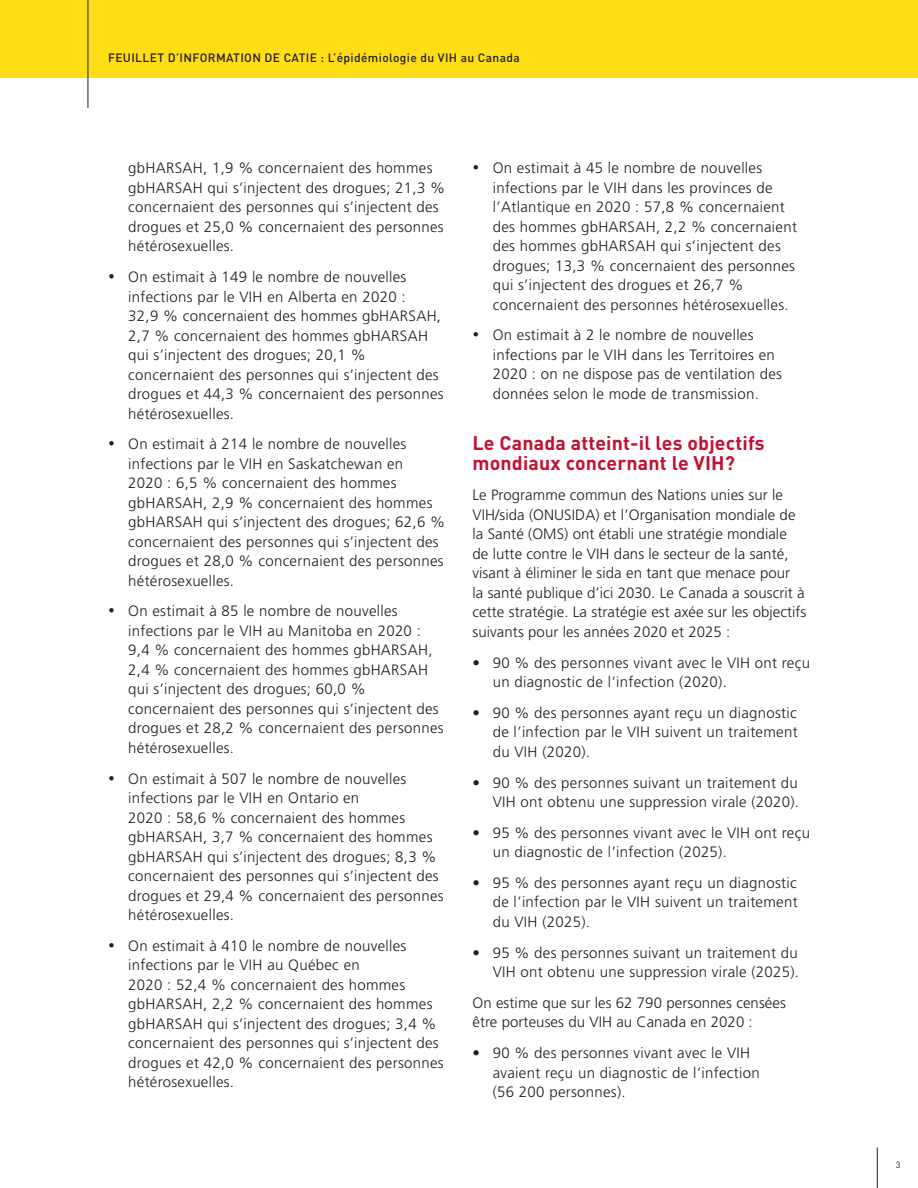
<style>
.page{position:relative;width:918px;height:1188px;background:#fff}
.page>*{position:absolute;margin:0;border:0;box-sizing:border-box;transform-origin:0 0}
.t1{font:700 19.5px/19.5px "DINOT";letter-spacing:.01em;color:#c3102f}
.t2{font:300 15px/19.5px "Frutiger LT Pro";letter-spacing:.02em;color:#231f20}
.t3{font:500 12px "DINOT";letter-spacing:.03em;color:#231f20}
.t4{font:9px "DINOT";color:#231f20}
</style>
<div class="page">
<hr style="left:877px;top:1148px;width:1px;height:40px;background:#231f20">
<div style="left:0;top:0;width:918px;height:78px;background:#ffdd17"></div>
<hr style="left:88px;top:0;width:1px;height:108px;background:#231f20">
<p class="t3" style="left:108px;top:50px;width:413px">FEUILLET D’INFORMATION DE CATIE : L’épidémiologie du VIH au Canada</p>
<p class="t2" style="left:128px;top:158px;width:318px">gbHARSAH, 1,9 % concernaient des hommes gbHARSAH qui s’injectent des drogues; 21,3 % concernaient des personnes qui s’injectent des drogues et 25,0 % concernaient des personnes hétérosexuelles.</p>
<p class="t2" style="left:128px;top:267px;width:317px;text-indent:-20px">• On estimait à 149 le nombre de nouvelles infections par le VIH en Alberta en 2020 :<br>32,9 % concernaient des hommes gbHARSAH, 2,7 % concernaient des hommes gbHARSAH qui s’injectent des drogues; 20,1 % concernaient des personnes qui s’injectent des drogues et 44,3 % concernaient des personnes hétérosexuelles.</p>
<p class="t2" style="left:128px;top:434px;width:318px;text-indent:-20px">• On estimait à 214 le nombre de nouvelles infections par le VIH en Saskatchewan en<br>2020 : 6,5 % concernaient des hommes gbHARSAH, 2,9 % concernaient des hommes gbHARSAH qui s’injectent des drogues; 62,6 % concernaient des personnes qui s’injectent des drogues et 28,0 % concernaient des personnes hétérosexuelles.</p>
<p class="t2" style="left:128px;top:602px;width:317px;text-indent:-20px">• On estimait à 85 le nombre de nouvelles infections par le VIH au Manitoba en 2020 :<br>9,4 % concernaient des hommes gbHARSAH, 2,4 % concernaient des hommes gbHARSAH qui s’injectent des drogues; 60,0 % concernaient des personnes qui s’injectent des drogues et 28,2 % concernaient des personnes hétérosexuelles.</p>
<p class="t2" style="left:128px;top:769px;width:317px;text-indent:-20px">• On estimait à 507 le nombre de nouvelles infections par le VIH en Ontario en<br>2020 : 58,6 % concernaient des hommes gbHARSAH, 3,7 % concernaient des hommes gbHARSAH qui s’injectent des drogues; 8,3 % concernaient des personnes qui s’injectent des drogues et 29,4 % concernaient des personnes hétérosexuelles.</p>
<p class="t2" style="left:128px;top:936px;width:317px;text-indent:-20px">• On estimait à 410 le nombre de nouvelles infections par le VIH au Québec en<br>2020 : 52,4 % concernaient des hommes gbHARSAH, 2,2 % concernaient des hommes gbHARSAH qui s’injectent des drogues; 3,4 % concernaient des personnes qui s’injectent des drogues et 42,0 % concernaient des personnes hétérosexuelles.</p>
<p class="t2" style="left:493px;top:158px;width:306px;text-indent:-20px">• On estimait à 45 le nombre de nouvelles infections par le VIH dans les provinces de l’Atlantique en 2020 : 57,8 % concernaient des hommes gbHARSAH, 2,2 % concernaient des hommes gbHARSAH qui s’injectent des drogues; 13,3 % concernaient des personnes qui s’injectent des drogues et 26,7 % concernaient des personnes hétérosexuelles.</p>
<p class="t2" style="left:493px;top:326px;width:291px;text-indent:-20px">• On estimait à 2 le nombre de nouvelles infections par le VIH dans les Territoires en 2020 : on ne dispose pas de ventilation des données selon le mode de transmission.</p>
<h1 class="t1" style="left:472px;top:431px;width:294px">Le Canada atteint-il les objectifs mondiaux concernant le VIH?</h1>
<p class="t2" style="left:472px;top:485px;width:335px">Le Programme commun des Nations unies sur le VIH/sida (ONUSIDA) et l’Organisation mondiale de la Santé (OMS) ont établi une stratégie mondiale de lutte contre le VIH dans le secteur de la santé, visant à éliminer le sida en tant que menace pour<br>la santé publique d’ici 2030. Le Canada a souscrit à cette stratégie. La stratégie est axée sur les objectifs suivants pour les années 2020 et 2025 :</p>
<p class="t2" style="left:493px;top:653px;width:319px;text-indent:-20px">• 90 % des personnes vivant avec le VIH ont reçu un diagnostic de l’infection (2020).</p>
<p class="t2" style="left:493px;top:703px;width:306px;text-align:justify;text-indent:-20px">• 90 % des personnes ayant reçu un diagnostic de l’infection par le VIH suivent un traitement du VIH (2020).</p>
<p class="t2" style="left:472px;top:773px;width:328px;text-align:right">• 90 % des personnes suivant un traitement du<br>VIH ont obtenu une suppression virale (2020).</p>
<p class="t2" style="left:493px;top:823px;width:319px;text-indent:-20px">• 95 % des personnes vivant avec le VIH ont reçu un diagnostic de l’infection (2025).</p>
<p class="t2" style="left:493px;top:873px;width:306px;text-align:justify;text-indent:-20px">• 95 % des personnes ayant reçu un diagnostic de l’infection par le VIH suivent un traitement du VIH (2025).</p>
<p class="t2" style="left:472px;top:943px;width:328px;text-align:right">• 95 % des personnes suivant un traitement du<br>VIH ont obtenu une suppression virale (2025).</p>
<p class="t2" style="left:472px;top:993px;width:315px">On estime que sur les 62 790 personnes censées être porteuses du VIH au Canada en 2020 :</p>
<p class="t2" style="left:493px;top:1043px;width:269px;text-indent:-20px">• 90 % des personnes vivant avec le VIH avaient reçu un diagnostic de l’infection (56 200 personnes).</p>
<p class="t4" style="left:896px;top:1158px;width:6px">3</p>
</div>
